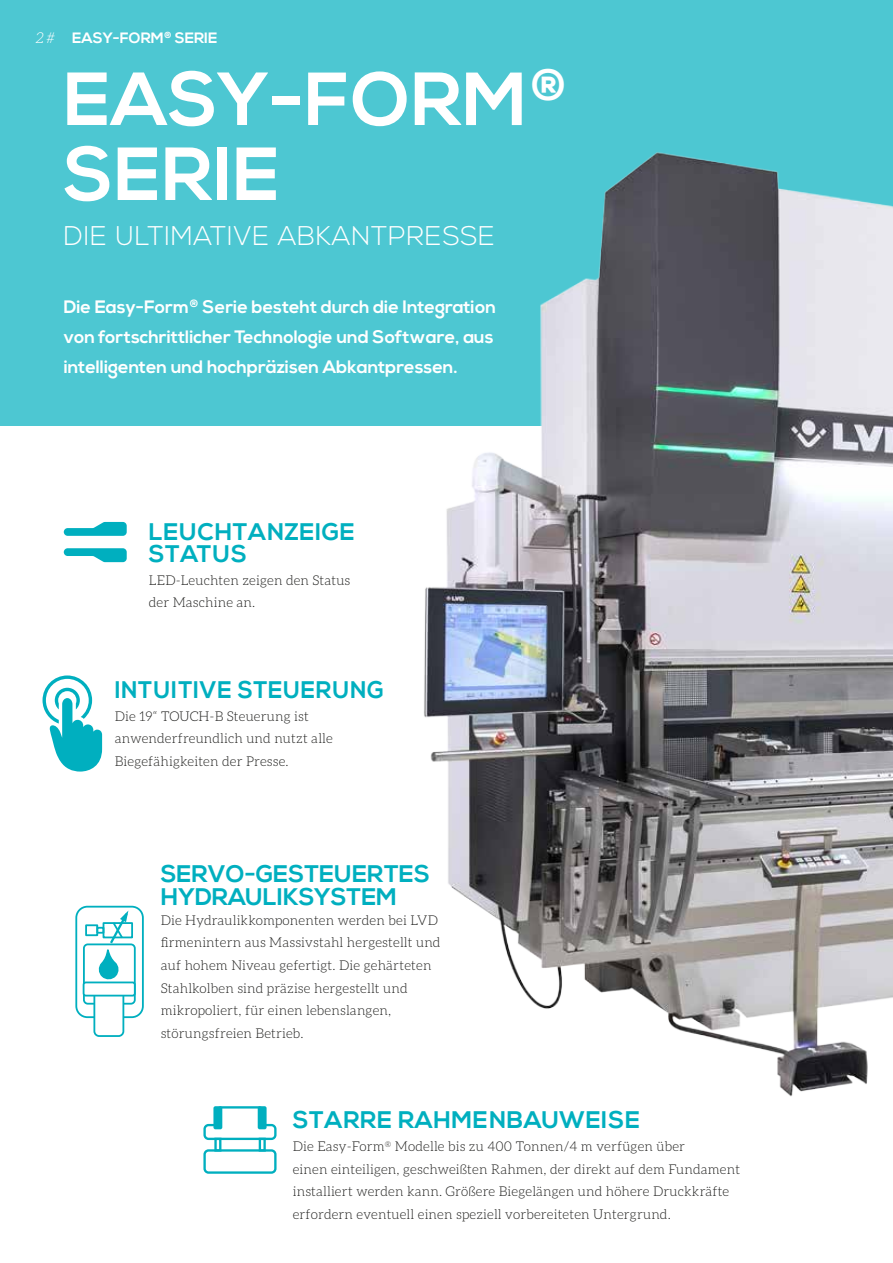
<style>
.page{position:relative;width:893px;height:1263px;background:#fff}
.page>*{position:absolute;margin:0;border:0;box-sizing:border-box;transform-origin:0 0}
.t1{font:700 75px/75px "Nexa";letter-spacing:.01em;color:#fff}
.t2{font:300 27px "Nexa";letter-spacing:.025em;color:#fff}
.t3{font:700 24px/22.6px "Nexa";letter-spacing:.025em;color:#00afbf}
.t4{font:700 24px/22.6px "Nexa";color:#00afbf}
.t5{font:700 24px "Nexa";letter-spacing:.025em;color:#00afbf;scale:.96 1}
.t6{font:700 18px/30px "Nexa";color:#fff}
.t7{font:700 15px "Nexa";color:#fff}
.t8{font:300 13.5px/22.6px "Aleo";letter-spacing:.01em;color:#1d1d1b}
.s1{font-family:"Aleo";font-weight:300;font-style:italic}
</style>
<div class="page">
<div style="left:0;top:0;width:893px;height:426px;background:#4dc7d2"></div>
<svg style="left:43px;top:675px;width:59px;height:96px"></svg>
<svg style="left:64px;top:522px;width:63px;height:14px"></svg>
<svg style="left:64px;top:548px;width:63px;height:14px"></svg>
<div style="left:203px;top:1149px;width:74px;height:25px;border:2px solid #00afbf;border-radius:4px"></div>
<svg style="left:203px;top:1106px;width:74px;height:35px"></svg>
<div style="left:214px;top:1138px;width:7px;height:13px;border:2px solid #00afbf"></div>
<div style="left:259px;top:1138px;width:7px;height:13px;border:2px solid #00afbf"></div>
<div style="left:213px;top:1106px;width:9px;height:23px;background:#00afbf;border-radius:2px"></div>
<div style="left:258px;top:1106px;width:9px;height:23px;background:#00afbf;border-radius:2px"></div>
<div style="left:75px;top:906px;width:69px;height:112px;border:2px solid #00afbf;border-radius:11px"></div>
<div style="left:83px;top:943px;width:53px;height:61px;border:2px solid #00afbf;border-radius:4px"></div>
<div style="left:94px;top:990px;width:29px;height:46px;background:#fff;border-radius:5px"></div>
<div style="left:93px;top:989px;width:31px;height:48px;border:2px solid #00afbf;border-radius:5px"></div>
<div style="left:84px;top:982px;width:51px;height:13px;background:#fff;border-radius:2px"></div>
<div style="left:83px;top:981px;width:53px;height:15px;border:2px solid #00afbf;border-radius:2px"></div>
<div style="left:85px;top:924px;width:13px;height:12px;border:2px solid #00afbf"></div>
<div style="left:96px;top:927px;width:8px;height:7px;border:2px solid #00afbf"></div>
<div style="left:103px;top:922px;width:30px;height:16px;border:2px solid #00afbf"></div>
<svg style="left:99px;top:910px;width:31px;height:72px"></svg>
<img style="left:424px;top:152px;width:469px;height:945px">
<p class="t7" style="left:36px;top:29px;width:183px"><span class="s1">2 #</span> EASY-FORM<sup>®</sup> SERIE</p>
<h1 class="t1" style="left:64px;top:64px;width:506px">EASY-FORM<sup>®<br></sup>SERIE</h1>
<h2 class="t2" style="left:64px;top:220px;width:432px">DIE ULTIMATIVE ABKANTPRESSE</h2>
<h3 class="t6" style="left:64px;top:292px;width:434px">Die Easy-Form<sup>®</sup> Serie besteht durch die Integration von fortschrittlicher Technologie und Software, aus intelligenten und hochpräzisen Abkantpressen.</h3>
<h3 class="t3" style="left:149px;top:521px;width:207px">LEUCHTANZEIGE<br>STATUS</h3>
<p class="t8" style="left:149px;top:569px;width:203px">LED-Leuchten zeigen den Status der Maschine an.</p>
<h3 class="t5" style="left:115px;top:676px;width:282px">INTUITIVE STEUERUNG</h3>
<p class="t8" style="left:115px;top:705px;width:220px">Die 19“ TOUCH-B Steuerung ist anwenderfreundlich und nutzt alle<br>Biegefähigkeiten der Presse.</p>
<h3 class="t4" style="left:161px;top:863px;width:271px">SERVO-GESTEUERTES<br>HYDRAULIKSYSTEM</h3>
<p class="t8" style="left:161px;top:908px;width:281px">Die Hydraulikkomponenten werden bei LVD firmenintern aus Massivstahl hergestellt und auf hohem Niveau gefertigt. Die gehärteten Stahlkolben sind präzise hergestellt und mikropoliert, für einen lebenslangen, störungsfreien Betrieb.</p>
<h3 class="t3" style="left:293px;top:1110px;width:349px">STARRE RAHMENBAUWEISE</h3>
<p class="t8" style="left:293px;top:1135px;width:449px">Die Easy-Form<sup>®</sup> Modelle bis zu 400 Tonnen/4 m verfügen über<br>einen einteiligen, geschweißten Rahmen, der direkt auf dem Fundament installiert werden kann. Größere Biegelängen und höhere Druckkräfte erfordern eventuell einen speziell vorbereiteten Untergrund.</p>
</div>
